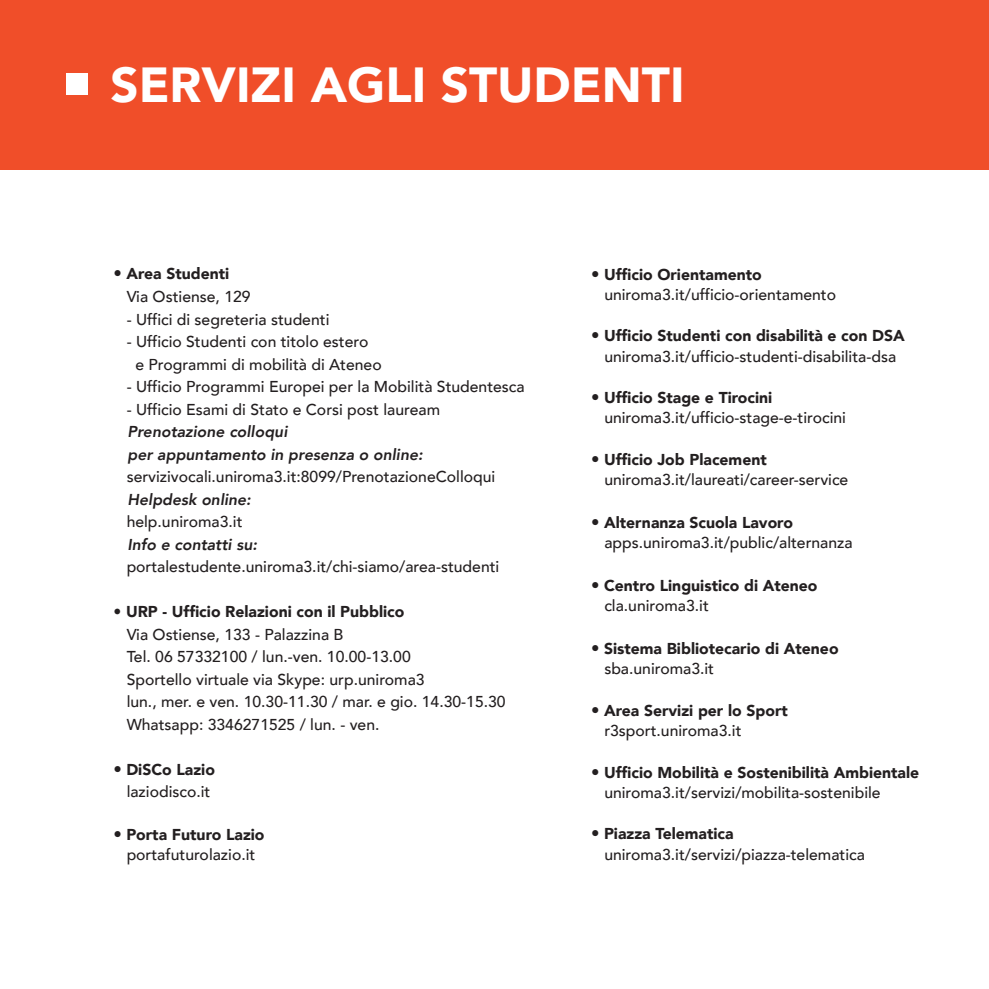
<style>
.page{position:relative;width:989px;height:989px;background:#fff}
.page>*{position:absolute;margin:0;border:0;box-sizing:border-box;transform-origin:0 0}
.t1{font:900 49.05px "Avenir";color:#fff}
.t2{font:500 15.75px/20.2px "Avenir";color:#231f20}
.t3{font:900 15.75px/20.2px "Avenir";color:#231f20}
.t4{font:italic 800 15.75px/22.5px "Avenir";color:#231f20}
.s1{font-weight:300;font-size:16.88px}
.s2{font-weight:900}
.s3{font-weight:500}
</style>
<div class="page">
<div style="left:0;top:0;width:989px;height:169px;background:#f04e29"></div>
<div style="left:66px;top:73px;width:21px;height:22px;background:#fff"></div>
<h1 class="t1" style="left:110px;top:43px;width:576px">SERVIZI AGLI STUDENTI</h1>
<p class="t2" style="left:127px;top:262px;width:125px;line-height:22.5px;text-indent:-13px"><span class="s1">•</span> <span class="s2">Area Studenti<br></span>Via Ostiense, 129</p>
<p class="t2" style="left:127px;top:308px;width:204px">- Uffici di segreteria studenti</p>
<p class="t2" style="left:135px;top:329px;width:248px;line-height:22.5px;text-indent:-9px">- Ufficio Studenti con titolo estero<br>e Programmi di mobilità di Ateneo</p>
<p class="t2" style="left:127px;top:375px;width:399px">- Ufficio Programmi Europei per la Mobilità Studentesca</p>
<p class="t2" style="left:127px;top:398px;width:315px">- Ufficio Esami di Stato e Corsi post lauream</p>
<p class="t4" style="left:127px;top:420px;width:297px">Prenotazione colloqui<br>per appuntamento in presenza o online:</p>
<p class="t2" style="left:127px;top:465px;width:370px">servizivocali.uniroma3.it:8099/PrenotazioneColloqui</p>
<p class="t4" style="left:127px;top:488px;width:125px">Helpdesk online:</p>
<p class="t2" style="left:127px;top:510px;width:117px">help.uniroma3.it</p>
<p class="t4" style="left:127px;top:533px;width:131px">Info e contatti su:</p>
<p class="t2" style="left:127px;top:556px;width:374px">portalestudente.uniroma3.it/chi-siamo/area-studenti</p>
<p class="t3" style="left:113px;top:601px;width:292px">• URP - Ufficio Relazioni con il Pubblico</p>
<p class="t2" style="left:127px;top:622px;width:380px;line-height:22.5px">Via Ostiense, 133 - Palazzina B<br>Tel. 06 57332100 / lun.-ven. 10.00-13.00<br>Sportello virtuale via Skype: urp.uniroma3<br>lun., mer. e ven. 10.30-11.30 / mar. e gio. 14.30-15.30<br>Whatsapp: 3346271525 / lun. - ven.</p>
<p class="t2" style="left:113px;top:757px;width:103px;line-height:22.5px;text-align:center"><span class="s1">•</span> <span class="s2">DiSCo Lazio </span>laziodisco.it</p>
<p class="t2" style="left:113px;top:823px;width:153px;text-align:center"><span class="s1">•</span> <span class="s2">Porta Futuro Lazio </span>portafuturolazio.it</p>
<p class="t2" style="left:604px;top:263px;width:233px;text-indent:-13px"><span class="s1">•</span> <span class="s2">Ufficio Orientamento </span>uniroma3.it/ufficio-orientamento</p>
<p class="t2" style="left:591px;top:325px;width:315px;text-align:center"><span class="s1">•</span> <span class="s2">Ufficio Studenti con disabilità e con DSA </span>uniroma3.it/ufficio-studenti-disabilita-dsa</p>
<p class="t2" style="left:604px;top:386px;width:243px;text-indent:-13px"><span class="s1">•</span> <span class="s2">Ufficio Stage e Tirocini </span>uniroma3.it/ufficio-stage-e-tirocini</p>
<p class="t2" style="left:604px;top:448px;width:245px;text-indent:-13px"><span class="s1">•</span> <span class="s2">Ufficio Job Placement </span>uniroma3.it/laureati/career-service</p>
<p class="t2" style="left:604px;top:511px;width:250px;text-indent:-13px"><span class="s1">•</span> <span class="s2">Alternanza Scuola Lavoro </span>apps.uniroma3.it/public/alternanza</p>
<p class="t3" style="left:604px;top:575px;width:215px;text-indent:-13px"><span class="s1">•</span> Centro Linguistico di Ateneo <span class="s3">cla.uniroma3.it</span></p>
<p class="t3" style="left:604px;top:638px;width:236px;text-indent:-13px"><span class="s1">•</span> Sistema Bibliotecario di Ateneo <span class="s3">sba.uniroma3.it</span></p>
<p class="t3" style="left:604px;top:700px;width:185px;text-indent:-13px"><span class="s1">•</span> Area Servizi per lo Sport <span class="s3">r3sport.uniroma3.it</span></p>
<p class="t2" style="left:604px;top:761px;width:316px;text-indent:-13px"><span class="s1">•</span> <span class="s2">Ufficio Mobilità e Sostenibilità Ambientale </span>uniroma3.it/servizi/mobilita-sostenibile</p>
<p class="t2" style="left:604px;top:822px;width:262px;text-indent:-13px"><span class="s1">•</span> <span class="s2">Piazza Telematica </span>uniroma3.it/servizi/piazza-telematica</p>
</div>
